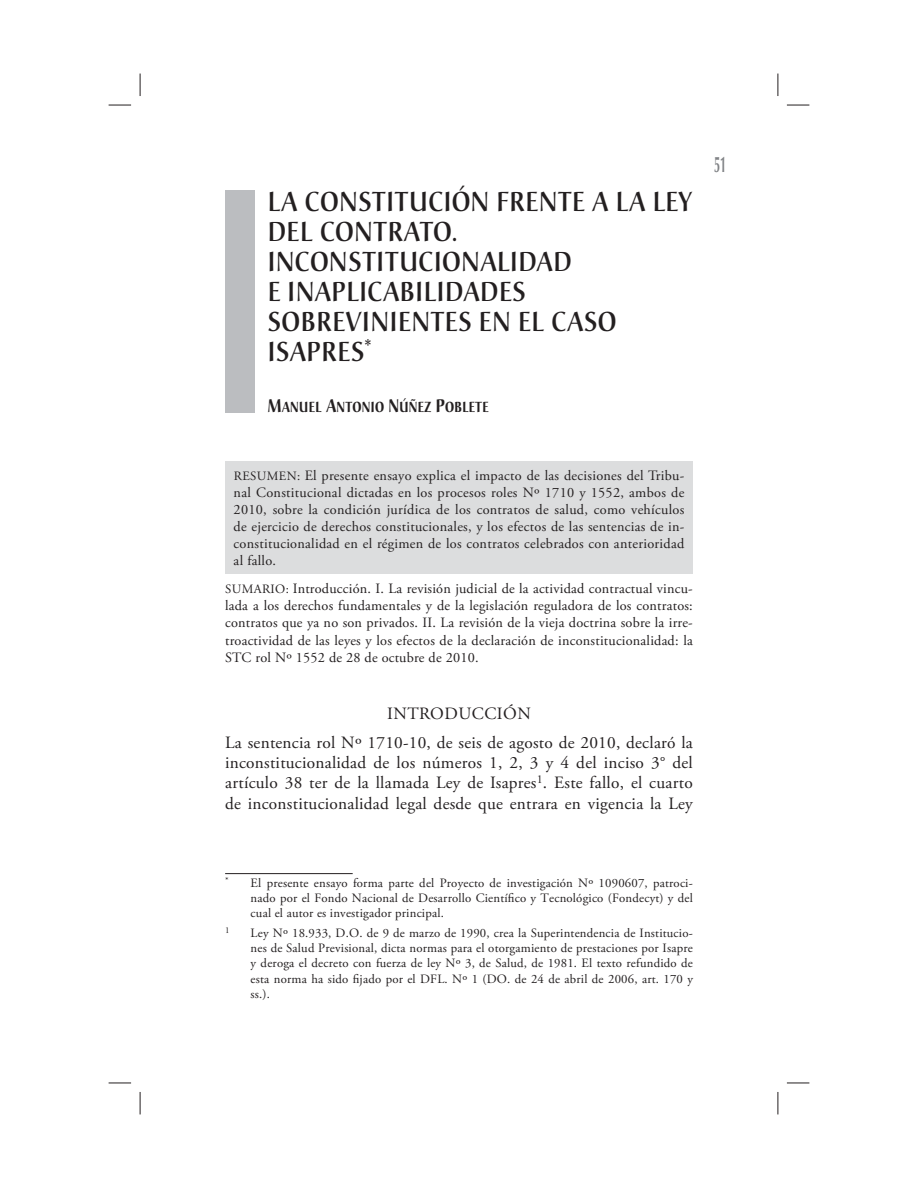
<style>
.page{position:relative;width:918px;height:1188px;background:#fff}
.page>*{position:absolute;margin:0;border:0;box-sizing:border-box;transform-origin:0 0}
.t1{font:500 27px/30px "Christiana";letter-spacing:.025em;color:#231f20;scale:.9 1}
.t2{font:700 22.5px "Optima";color:#808285;scale:.5 1}
.t3{font:17.25px/20.2px "Adobe Garamond Pro";letter-spacing:.015em;color:#231f20;text-align:center}
.t4{font:700 14.4px "Christiana";letter-spacing:.03em;color:#231f20;scale:.8 1}
.t5{font:14.25px/17.1px "Adobe Garamond Pro";letter-spacing:.015em;color:#231f20;text-align:justify}
.t6{font:12.75px/15.3px "Adobe Garamond Pro";letter-spacing:.015em;color:#231f20;text-align:justify}
.t7{font:8.85px "Adobe Garamond Pro";color:#231f20}
.s1{font-size:18px}
.s2{font-size:12.75px}
</style>
<div class="page">
<div style="left:225px;top:190px;width:30px;height:223px;background:#bbbdc0"></div>
<div style="left:225px;top:461px;width:468px;height:113px;background:#dcddde"></div>
<hr style="left:225px;top:873px;width:128px;height:1px;background:#231f20">
<svg style="left:109px;top:105px;width:22px;height:1px"></svg>
<svg style="left:787px;top:105px;width:22px;height:1px"></svg>
<svg style="left:109px;top:1083px;width:22px;height:1px"></svg>
<svg style="left:787px;top:1083px;width:22px;height:1px"></svg>
<svg style="left:140px;top:74px;width:1px;height:22px"></svg>
<svg style="left:140px;top:1092px;width:1px;height:22px"></svg>
<svg style="left:778px;top:74px;width:1px;height:22px"></svg>
<svg style="left:778px;top:1092px;width:1px;height:22px"></svg>
<h1 class="t1" style="left:268px;top:189px;width:473px">LA CONSTITUCIÓN FRENTE A LA LEY<br>DEL CONTRATO.<br>INCONSTITUCIONALIDAD<br>E INAPLICABILIDADES<br>SOBREVINIENTES EN EL CASO<br>ISAPRES<sup>*</sup></h1>
<p class="t4" style="left:268px;top:401px;width:278px"><span class="s1">M</span>ANUEL <span class="s1">A</span>NTONIO <span class="s1">N</span>ÚÑEZ <span class="s1">P</span>OBLETE</p>
<h2 class="t2" style="left:714px;top:155px;width:27px">51</h2>
<p class="t5" style="left:234px;top:468px;width:452px"><span class="s2">RESUMEN:</span> El presente ensayo explica el impacto de las decisiones del Tribu&shy;nal Constitucional dictadas en los procesos roles Nº 1710 y 1552, ambos de 2010, sobre la condición jurídica de los contratos de salud, como vehículos de ejercicio de derechos constitucionales, y los efectos de las sentencias de in&shy;constitucionalidad en el régimen de los contratos celebrados con anterioridad al fallo.</p>
<p class="t5" style="left:225px;top:581px;width:469px"><span class="s2">SUMARIO:</span> Introducción. I. La revisión judicial de la actividad contractual vincu&shy;lada a los derechos fundamentales y de la legislación reguladora de los contratos: contratos que ya no son privados. II. La revisión de la vieja doctrina sobre la irre&shy;troactividad de las leyes y los efectos de la declaración de inconstitucionalidad: la STC rol Nº 1552 de 28 de octubre de 2010.</p>
<p class="t3" style="left:225px;top:701px;width:469px;line-height:28.8px">INTRODUCCIÓN<br>La sentencia rol Nº 1710-10, de seis de agosto de 2010, declaró la</p>
<p class="t3" style="left:225px;top:754px;width:469px;text-align:justify">inconstitucionalidad de los números 1, 2, 3 y 4 del inciso 3° del artículo 38 ter de la llamada Ley de Isapres<sup>1</sup>. Este fallo, el cuarto de inconstitucionalidad legal desde que entrara en vigencia la Ley</p>
<p class="t6" style="left:251px;top:876px;width:444px;text-indent:-26px"><sup>*</sup> El presente ensayo forma parte del Proyecto de investigación Nº 1090607, patroci&shy;nado por el Fondo Nacional de Desarrollo Científico y Tecnológico (Fondecyt) y del cual el autor es investigador principal.</p>
<p class="t7" style="left:225px;top:927px;width:6px">1</p>
<p class="t6" style="left:251px;top:926px;width:444px">Ley Nº 18.933, D.O. de 9 de marzo de 1990, crea la Superintendencia de Institucio&shy;nes de Salud Previsional, dicta normas para el otorgamiento de prestaciones por Isapre y deroga el decreto con fuerza de ley Nº 3, de Salud, de 1981. El texto refundido de esta norma ha sido fijado por el DFL. Nº 1 (DO. de 24 de abril de 2006, art. 170 y ss.).</p>
</div>
